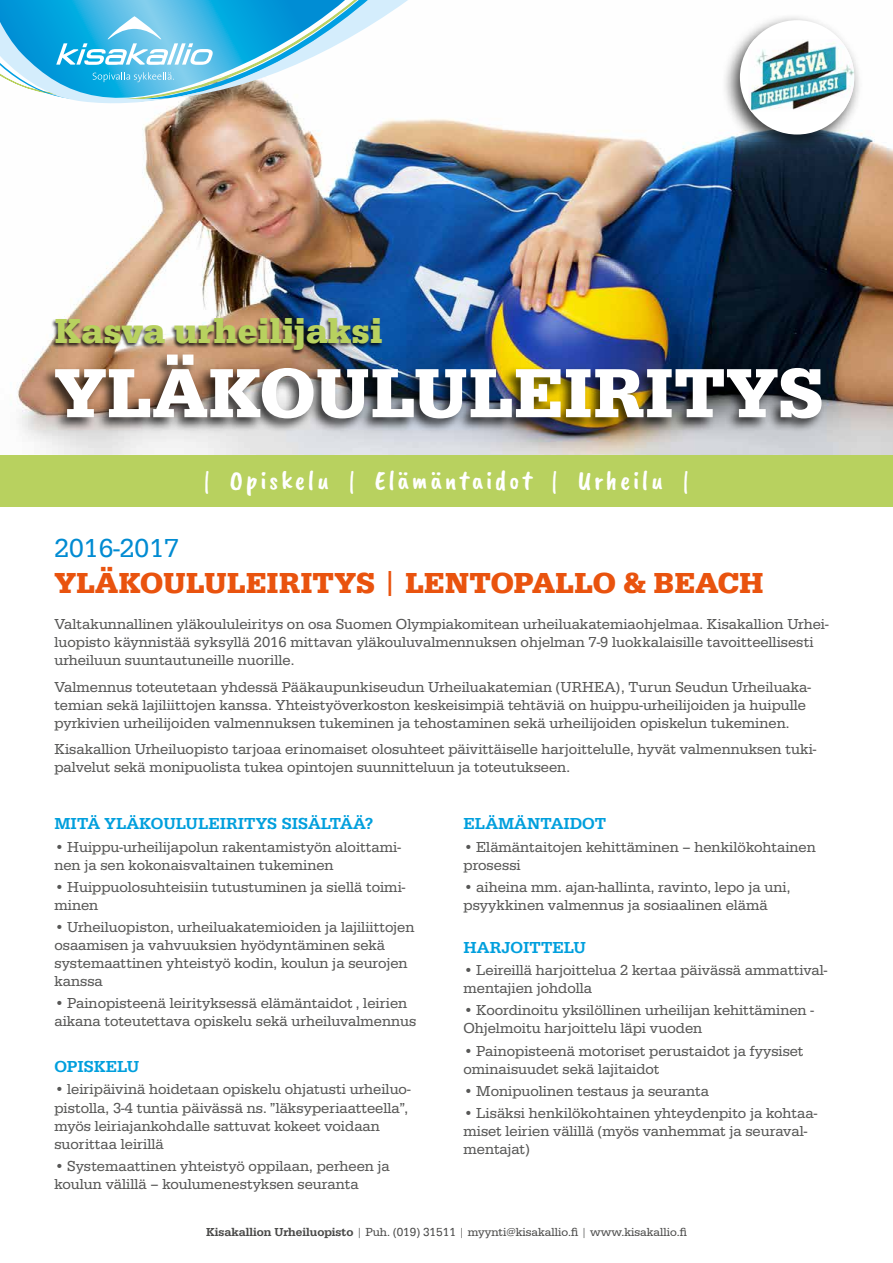
<style>
.page{position:relative;width:893px;height:1263px;background:#fff}
.page>*{position:absolute;margin:0;border:0;box-sizing:border-box;transform-origin:0 0}
.t1{font:700 72px "Serifa D";color:#fff}
.t2{font:700 36px "Serifa D";color:#b8d15f}
.t3{font:700 30px "Serifa D";color:#e9530e}
.t4{font:27px "Caveat Brush";letter-spacing:.1em;color:#fff}
.t5{font:27px "Serifa D";color:#008bd2}
.t6{font:500 16.5px "Serifa D";color:#009fdd}
.t7{font:15px/18px "Serifa D";color:#575756}
.t8{font:12px "Serifa";color:#4a4a49}
.s1{font-weight:500}
</style>
<div class="page">
<img style="left:10px;top:117px;width:883px;height:338px">
<svg style="left:0;top:0;width:408px;height:117px"></svg>
<div style="left:0;top:455px;width:893px;height:51px;background:#b8d15f"></div>
<div style="left:722px;top:14px;width:142px;height:142px;background:#000;opacity:.75"></div>
<div style="left:740px;top:20px;width:114px;height:115px;background:#fff;border-radius:50%"></div>
<img style="left:749px;top:39px;width:105px;height:73px">
<div style="left:41px;top:352px;width:784px;height:82px;background:#000;opacity:.75"></div>
<div style="left:51px;top:318px;width:331px;height:37px;background:#000;opacity:.75"></div>
<h2 class="t2" style="left:54px;top:309px;width:329px">Kasva urheilijaksi</h2>
<h1 class="t1" style="left:54px;top:350px;width:771px">YLÄKOULULEIRITYS</h1>
<h3 class="t4" style="left:204px;top:465px;width:487px">| Opiskelu | Elämäntaidot | Urheilu |</h3>
<h3 class="t5" style="left:54px;top:533px;width:126px">2016-2017</h3>
<h3 class="t3" style="left:54px;top:565px;width:711px">YLÄKOULULEIRITYS <span class="s1">|</span> LENTOPALLO &amp; BEACH</h3>
<p class="t7" style="left:54px;top:616px;width:776px">Valtakunnallinen yläkoululeiritys on osa Suomen Olympiakomitean urheiluakatemiaohjelmaa. Kisakallion Urhei&shy;luopisto käynnistää syksyllä 2016 mittavan yläkouluvalmennuksen ohjelman 7-9 luokkalaisille tavoitteellisesti urheiluun suuntautuneille nuorille.</p>
<p class="t7" style="left:54px;top:678px;width:758px">Valmennus toteutetaan yhdessä Pääkaupunkiseudun Urheiluakatemian (URHEA), Turun Seudun Urheiluaka&shy;temian sekä lajiliittojen kanssa. Yhteistyöverkoston keskeisimpiä tehtäviä on huippu-urheilijoiden ja huipulle pyrkivien urheilijoiden valmennuksen tukeminen ja tehostaminen sekä urheilijoiden opiskelun tukeminen.</p>
<p class="t7" style="left:54px;top:741px;width:763px">Kisakallion Urheiluopisto tarjoaa erinomaiset olosuhteet päivittäiselle harjoittelulle, hyvät valmennuksen tuki&shy;palvelut sekä monipuolista tukea opintojen suunnitteluun ja toteutukseen.</p>
<p class="t6" style="left:54px;top:814px;width:320px">MITÄ YLÄKOULULEIRITYS SISÄLTÄÄ?</p>
<p class="t7" style="left:54px;top:838px;width:348px">• Huippu-urheilijapolun rakentamistyön aloittami&shy;nen ja sen kokonaisvaltainen tukeminen</p>
<p class="t7" style="left:54px;top:878px;width:352px">• Huippuolosuhteisiin tutustuminen ja siellä toimi&shy;minen</p>
<p class="t7" style="left:54px;top:918px;width:361px">• Urheiluopiston, urheiluakatemioiden ja lajiliittojen osaamisen ja vahvuuksien hyödyntäminen sekä systemaattinen yhteistyö kodin, koulun ja seurojen kanssa</p>
<p class="t7" style="left:54px;top:994px;width:363px">• Painopisteenä leirityksessä elämäntaidot , leirien aikana toteutettava opiskelu sekä urheiluvalmennus</p>
<p class="t6" style="left:54px;top:1057px;width:86px">OPISKELU</p>
<p class="t7" style="left:54px;top:1081px;width:358px">• leiripäivinä hoidetaan opiskelu ohjatusti urheiluo&shy;pistolla, 3-4 tuntia päivässä ns. ”läksyperiaatteella”, myös leiriajankohdalle sattuvat kokeet voidaan suorittaa leirillä</p>
<p class="t7" style="left:54px;top:1157px;width:337px">• Systemaattinen yhteistyö oppilaan, perheen ja koulun välillä – koulumenestyksen seuranta</p>
<p class="t6" style="left:463px;top:814px;width:144px">ELÄMÄNTAIDOT</p>
<p class="t7" style="left:463px;top:838px;width:354px">• Elämäntaitojen kehittäminen – henkilökohtainen prosessi</p>
<p class="t7" style="left:463px;top:878px;width:328px">• aiheina mm. ajan-hallinta, ravinto, lepo ja uni, psyykkinen valmennus ja sosiaalinen elämä</p>
<p class="t6" style="left:463px;top:938px;width:124px">HARJOITTELU</p>
<p class="t7" style="left:463px;top:961px;width:365px">• Leireillä harjoittelua 2 kertaa päivässä ammattival&shy;mentajien johdolla</p>
<p class="t7" style="left:463px;top:1001px;width:352px">• Koordinoitu yksilöllinen urheilijan kehittäminen -<br>Ohjelmoitu harjoittelu läpi vuoden</p>
<p class="t7" style="left:463px;top:1042px;width:341px">• Painopisteenä motoriset perustaidot ja fyysiset ominaisuudet sekä lajitaidot</p>
<p class="t7" style="left:463px;top:1082px;width:247px">• Monipuolinen testaus ja seuranta</p>
<p class="t7" style="left:463px;top:1104px;width:355px">• Lisäksi henkilökohtainen yhteydenpito ja kohtaa&shy;miset leirien välillä (myös vanhemmat ja seuraval&shy;mentajat)</p>
<p class="t8" style="left:206px;top:1225px;width:482px"><span class="s1">Kisakallion Urheiluopisto</span> | Puh. (019) 31511 | myynti@kisakallio.fi | www.kisakallio.fi</p>
</div>
